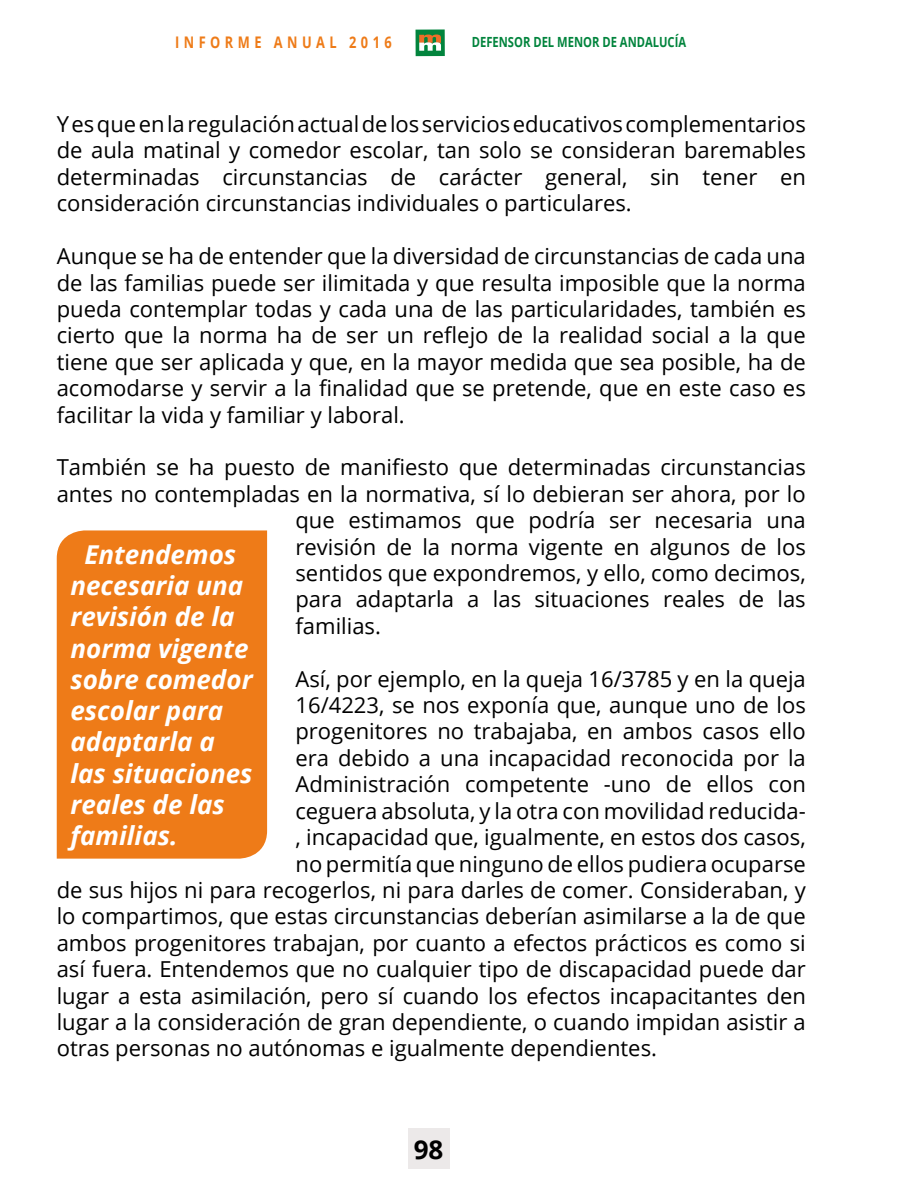
<style>
.page{position:relative;width:908px;height:1191px;background:#fff}
.page>*{position:absolute;margin:0;border:0;box-sizing:border-box;transform-origin:0 0}
.t1{font:italic 700 26px/31.2px "Open Sans";color:#fff}
.t2{font:700 26px "Open Sans";color:#000}
.t3{font:22px/26.4px "Open Sans";color:#000;text-align:justify}
.t4{font:700 16px "Open Sans";letter-spacing:.35em;color:#ee7b18;scale:.8 1}
.t5{font:700 14px "Open Sans";color:#02843d;scale:.8 1}
</style>
<div class="page">
<div style="left:408px;top:1128px;width:41px;height:41px;background:#ece9e9"></div>
<div style="left:415px;top:29px;width:29px;height:27px;background:#02843d"></div>
<svg style="left:419px;top:35px;width:22px;height:16px"></svg>
<div style="left:56px;top:530px;width:212px;height:329px;background:#ee7b18"></div>
<p class="t4" style="left:175px;top:31px;width:272px">INFORME ANUAL 2016</p>
<p class="t5" style="left:471px;top:32px;width:269px">DEFENSOR DEL MENOR DE ANDALUCÍA</p>
<p class="t3" style="left:57px;top:110px;width:750px">Y es que en la regulación actual de los servicios educativos complementarios de aula matinal y comedor escolar, tan solo se consideran baremables determinadas circunstancias de carácter general, sin tener en consideración circunstancias individuales o particulares.</p>
<p class="t3" style="left:57px;top:242px;width:750px">Aunque se ha de entender que la diversidad de circunstancias de cada una de las familias puede ser ilimitada y que resulta imposible que la norma pueda contemplar todas y cada una de las particularidades, también es cierto que la norma ha de ser un reflejo de la realidad social a la que tiene que ser aplicada y que, en la mayor medida que sea posible, ha de acomodarse y servir a la finalidad que se pretende, que en este caso es facilitar la vida y familiar y laboral.</p>
<p class="t3" style="left:57px;top:453px;width:750px">También se ha puesto de manifiesto que determinadas circunstancias</p>
<p class="t3" style="left:57px;top:480px;width:750px">antes no contempladas en la normativa, sí lo debieran ser ahora, por lo</p>
<p class="t3" style="left:295px;top:506px;width:511px">que estimamos que podría ser necesaria una</p>
<p class="t3" style="left:295px;top:533px;width:511px">revisión de la norma vigente en algunos de los</p>
<p class="t3" style="left:295px;top:559px;width:511px">sentidos que expondremos, y ello, como decimos,</p>
<p class="t3" style="left:295px;top:585px;width:511px">para adaptarla a las situaciones reales de las</p>
<p class="t3" style="left:295px;top:612px;width:87px">familias.</p>
<p class="t3" style="left:295px;top:665px;width:511px">Así, por ejemplo, en la queja 16/3785 y en la queja</p>
<p class="t3" style="left:295px;top:691px;width:511px">16/4223, se nos exponía que, aunque uno de los</p>
<p class="t3" style="left:295px;top:717px;width:511px">progenitores no trabajaba, en ambos casos ello</p>
<p class="t3" style="left:295px;top:744px;width:511px">era debido a una incapacidad reconocida por la</p>
<p class="t3" style="left:295px;top:770px;width:511px">Administración competente -uno de ellos con</p>
<p class="t3" style="left:295px;top:797px;width:511px">ceguera absoluta, y la otra con movilidad reducida-</p>
<p class="t3" style="left:295px;top:823px;width:511px">, incapacidad que, igualmente, en estos dos casos,</p>
<p class="t3" style="left:295px;top:849px;width:511px">no permitía que ninguno de ellos pudiera ocuparse</p>
<p class="t3" style="left:57px;top:876px;width:750px">de sus hijos ni para recogerlos, ni para darles de comer. Consideraban, y</p>
<p class="t3" style="left:57px;top:902px;width:750px">lo compartimos, que estas circunstancias deberían asimilarse a la de que</p>
<p class="t3" style="left:57px;top:929px;width:750px">ambos progenitores trabajan, por cuanto a efectos prácticos es como si</p>
<p class="t3" style="left:57px;top:955px;width:750px">así fuera. Entendemos que no cualquier tipo de discapacidad puede dar</p>
<p class="t3" style="left:57px;top:981px;width:750px">lugar a esta asimilación, pero sí cuando los efectos incapacitantes den</p>
<p class="t3" style="left:57px;top:1008px;width:750px">lugar a la consideración de gran dependiente, o cuando impidan asistir a</p>
<p class="t3" style="left:57px;top:1034px;width:601px">otras personas no autónomas e igualmente dependientes.</p>
<p class="t1" style="left:70px;top:538px;width:184px;text-indent:14px">Entendemos necesaria una revisión de la norma vigente sobre comedor escolar para adaptarla a las situaciones reales de las familias.</p>
<p class="t2" style="left:413px;top:1131px;width:31px">98</p>
</div>
